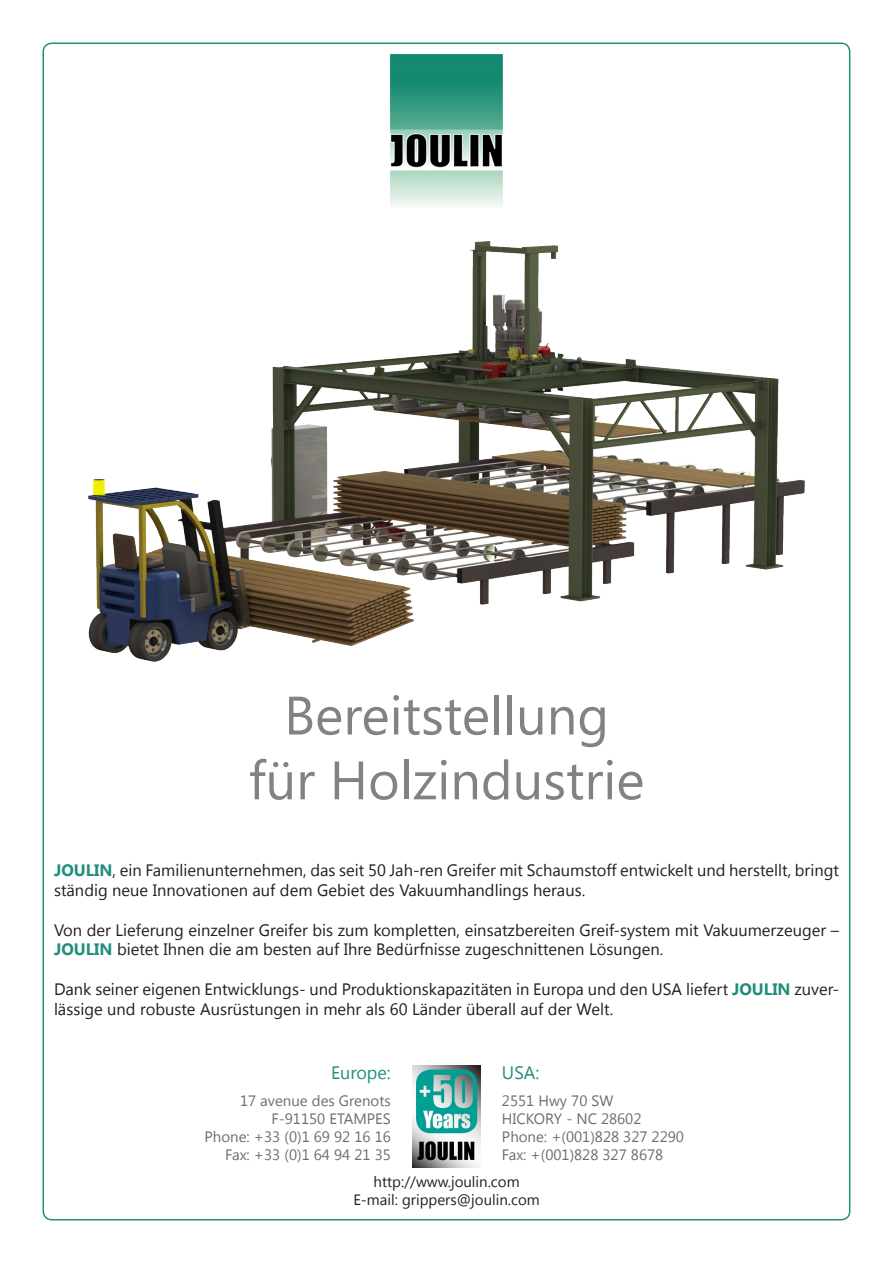
<style>
.page{position:relative;width:893px;height:1263px;background:#fff}
.page>*{position:absolute;margin:0;border:0;box-sizing:border-box;transform-origin:0 0}
.t1{font:54px "Segoe UI";color:#808285}
.t2{font:18px "Segoe UI";color:#208e7c}
.t3{font:16.5px/19.8px "Segoe UI";color:#231f20}
.t4{font:15px "Segoe UI";color:#6c6d70}
.t5{font:15px "Segoe UI";color:#231f20}
.s1{font-weight:700;color:#208e7c}
</style>
<div class="page">
<img style="left:391px;top:54px;width:111px;height:153px">
<img style="left:412px;top:1065px;width:68px;height:102px">
<img style="left:88px;top:241px;width:716px;height:420px">
<p class="t1" style="left:284px;top:678px;width:326px">Bereitstellung</p>
<p class="t1" style="left:249px;top:743px;width:397px">für Holzindustrie</p>
<p class="t3" style="left:54px;top:860px;width:786px"><span class="s1">JOULIN</span>, ein Familienunternehmen, das seit 50 Jah-ren Greifer mit Schaumstoff entwickelt und herstellt, bringt ständig neue Innovationen auf dem Gebiet des Vakuumhandlings heraus.</p>
<p class="t3" style="left:54px;top:919px;width:786px">Von der Lieferung einzelner Greifer bis zum kompletten, einsatzbereiten Greif-system mit Vakuumerzeuger –<br><span class="s1">JOULIN</span> bietet Ihnen die am besten auf Ihre Bedürfnisse zugeschnittenen Lösungen.</p>
<p class="t3" style="left:54px;top:978px;width:786px">Dank seiner eigenen Entwicklungs- und Produktionskapazitäten in Europa und den USA liefert <span class="s1">JOULIN</span> zuver&shy;lässige und robuste Ausrüstungen in mehr als 60 Länder überall auf der Welt.</p>
<p class="t2" style="left:502px;top:1060px;width:39px">USA:</p>
<p class="t4" style="left:502px;top:1090px;width:113px">2551 Hwy 70 SW</p>
<p class="t4" style="left:502px;top:1108px;width:141px">HICKORY - NC 28602</p>
<p class="t4" style="left:502px;top:1126px;width:184px">Phone: +(001)828 327 2290</p>
<p class="t4" style="left:502px;top:1144px;width:163px">Fax: +(001)828 327 8678</p>
<p class="t5" style="left:374px;top:1171px;width:147px">http://www.joulin.com</p>
<p class="t5" style="left:353px;top:1189px;width:188px">E-mail: grippers@joulin.com</p>
<p class="t2" style="left:331px;top:1060px;width:61px">Europe:</p>
<p class="t4" style="left:240px;top:1090px;width:152px">17 avenue des Grenots</p>
<p class="t4" style="left:272px;top:1108px;width:121px">F-91150 ETAMPES</p>
<p class="t4" style="left:205px;top:1126px;width:188px">Phone: +33 (0)1 69 92 16 16</p>
<p class="t4" style="left:225px;top:1144px;width:167px">Fax: +33 (0)1 64 94 21 35</p>
</div>
